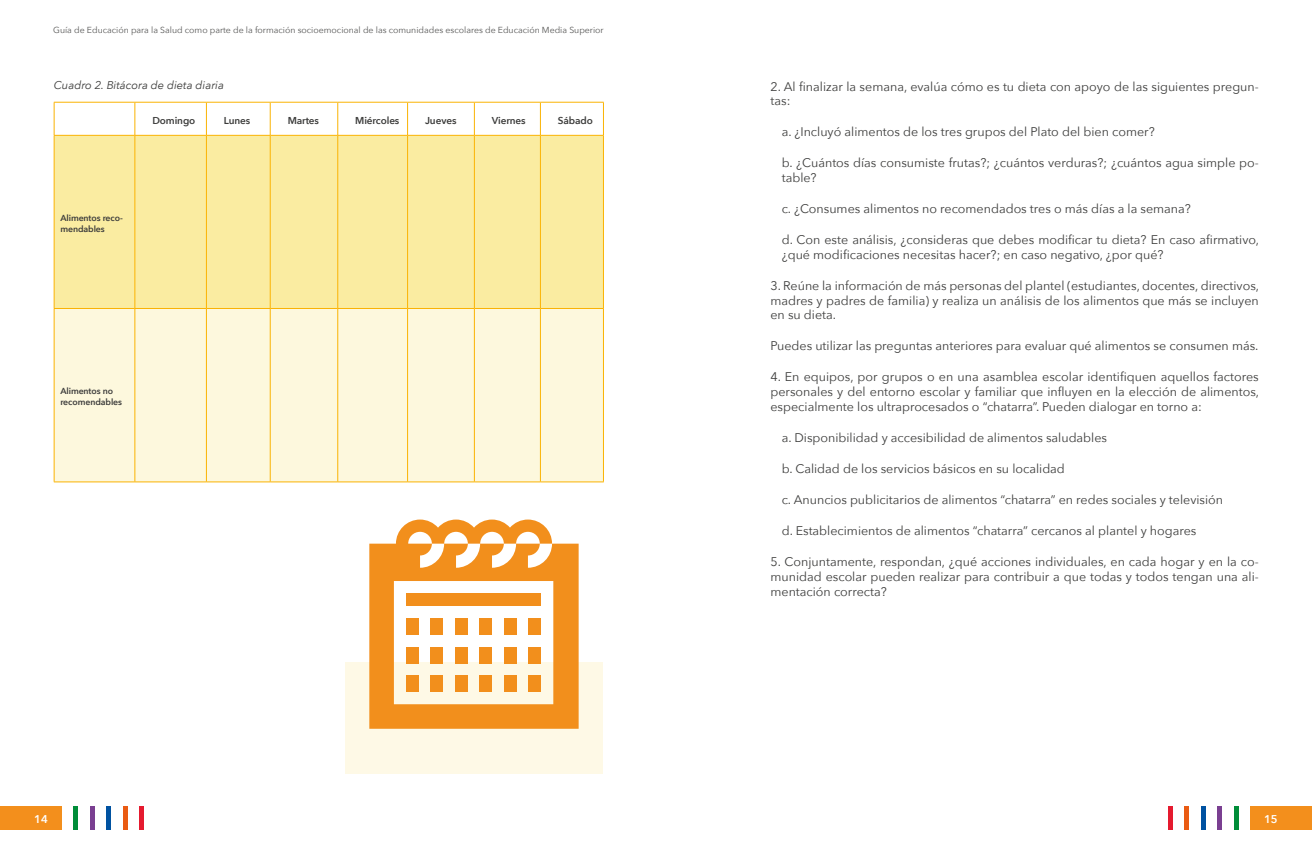
<style>
.page{position:relative;width:1312px;height:851px;background:#fff}
.page>*{position:absolute;margin:0;border:0;box-sizing:border-box;transform-origin:0 0}
.t1{font:12.5px/14.8px "Avenir Next";color:#3c3c3b}
.t2{font:italic 11.25px "Avenir Next";color:#3c3c3b}
.t3{font:600 11.25px "Avenir Next";color:#fff}
.t4{font:600 10px "Avenir Next";letter-spacing:-.01em;color:#3c3c3b}
.t5{font:8.75px "Avenir Next";color:#575756}
.t6{font:600 8.75px/10.5px "Avenir Next";letter-spacing:-.01em;color:#3c3c3b}
</style>
<div class="page">
<div style="left:0;top:806px;width:62px;height:24px;background:#f38f1c"></div>
<div style="left:139px;top:806px;width:5px;height:24px;background:#e51a2f"></div>
<hr style="left:123px;top:806px;width:4px;height:24px;background:#ea5b13">
<div style="left:106px;top:806px;width:5px;height:24px;background:#0052a1"></div>
<hr style="left:90px;top:806px;width:4px;height:24px;background:#7a3f91">
<hr style="left:74px;top:806px;width:4px;height:24px;background:#008d39">
<div style="left:1250px;top:806px;width:61px;height:24px;background:#f38f1c"></div>
<div style="left:1167px;top:806px;width:5px;height:24px;background:#e51a2f"></div>
<hr style="left:1184px;top:806px;width:4px;height:24px;background:#ea5b13">
<div style="left:1200px;top:806px;width:5px;height:24px;background:#0052a1"></div>
<hr style="left:1217px;top:806px;width:4px;height:24px;background:#7a3f91">
<div style="left:1233px;top:806px;width:5px;height:24px;background:#008d39"></div>
<svg style="left:55px;top:103px;width:548px;height:32px"></svg>
<div style="left:55px;top:136px;width:548px;height:172px;background:#faeca1"></div>
<div style="left:55px;top:309px;width:548px;height:172px;background:#fdf8dd"></div>
<hr style="left:54px;top:102px;width:81px;height:1px;background:#fab303">
<hr style="left:135px;top:102px;width:71px;height:1px;background:#fab303">
<hr style="left:206px;top:102px;width:64px;height:1px;background:#fab303">
<hr style="left:270px;top:102px;width:68px;height:1px;background:#fab303">
<hr style="left:338px;top:102px;width:69px;height:1px;background:#fab303">
<hr style="left:407px;top:102px;width:67px;height:1px;background:#fab303">
<hr style="left:474px;top:102px;width:66px;height:1px;background:#fab303">
<hr style="left:540px;top:102px;width:63px;height:1px;background:#fab303">
<hr style="left:54px;top:135px;width:81px;height:1px;background:#fab303">
<hr style="left:135px;top:135px;width:71px;height:1px;background:#fab303">
<hr style="left:206px;top:135px;width:64px;height:1px;background:#fab303">
<hr style="left:270px;top:135px;width:68px;height:1px;background:#fab303">
<hr style="left:338px;top:135px;width:69px;height:1px;background:#fab303">
<hr style="left:407px;top:135px;width:67px;height:1px;background:#fab303">
<hr style="left:474px;top:135px;width:66px;height:1px;background:#fab303">
<hr style="left:540px;top:135px;width:63px;height:1px;background:#fab303">
<hr style="left:54px;top:102px;width:1px;height:33px;background:#fab303">
<hr style="left:134px;top:102px;width:1px;height:33px;background:#fab303">
<hr style="left:206px;top:102px;width:1px;height:33px;background:#fab303">
<hr style="left:270px;top:102px;width:1px;height:33px;background:#fab303">
<hr style="left:337px;top:102px;width:1px;height:33px;background:#fab303">
<hr style="left:407px;top:102px;width:1px;height:33px;background:#fab303">
<hr style="left:474px;top:102px;width:1px;height:33px;background:#fab303">
<hr style="left:540px;top:102px;width:1px;height:33px;background:#fab303">
<hr style="left:603px;top:102px;width:1px;height:33px;background:#fab303">
<hr style="left:54px;top:136px;width:1px;height:172px;background:#fab303">
<hr style="left:134px;top:136px;width:1px;height:172px;background:#fab303">
<hr style="left:206px;top:136px;width:1px;height:172px;background:#fab303">
<hr style="left:270px;top:136px;width:1px;height:172px;background:#fab303">
<hr style="left:337px;top:136px;width:1px;height:172px;background:#fab303">
<hr style="left:407px;top:136px;width:1px;height:172px;background:#fab303">
<hr style="left:474px;top:136px;width:1px;height:172px;background:#fab303">
<hr style="left:540px;top:136px;width:1px;height:172px;background:#fab303">
<hr style="left:603px;top:136px;width:1px;height:172px;background:#fab303">
<hr style="left:54px;top:308px;width:81px;height:1px;background:#fab303">
<hr style="left:54px;top:309px;width:1px;height:172px;background:#fab303">
<hr style="left:135px;top:308px;width:71px;height:1px;background:#fab303">
<hr style="left:134px;top:309px;width:1px;height:172px;background:#fab303">
<hr style="left:206px;top:308px;width:64px;height:1px;background:#fab303">
<hr style="left:206px;top:309px;width:1px;height:172px;background:#fab303">
<hr style="left:270px;top:308px;width:68px;height:1px;background:#fab303">
<hr style="left:270px;top:309px;width:1px;height:172px;background:#fab303">
<hr style="left:338px;top:308px;width:69px;height:1px;background:#fab303">
<hr style="left:337px;top:309px;width:1px;height:172px;background:#fab303">
<hr style="left:407px;top:308px;width:67px;height:1px;background:#fab303">
<hr style="left:407px;top:309px;width:1px;height:172px;background:#fab303">
<hr style="left:474px;top:308px;width:66px;height:1px;background:#fab303">
<hr style="left:474px;top:309px;width:1px;height:172px;background:#fab303">
<hr style="left:540px;top:308px;width:63px;height:1px;background:#fab303">
<hr style="left:540px;top:309px;width:1px;height:172px;background:#fab303">
<hr style="left:603px;top:309px;width:1px;height:172px;background:#fab303">
<hr style="left:54px;top:481px;width:81px;height:1px;background:#fab303">
<hr style="left:135px;top:481px;width:71px;height:1px;background:#fab303">
<hr style="left:206px;top:481px;width:64px;height:1px;background:#fab303">
<hr style="left:270px;top:481px;width:68px;height:1px;background:#fab303">
<hr style="left:338px;top:481px;width:69px;height:1px;background:#fab303">
<hr style="left:407px;top:481px;width:67px;height:1px;background:#fab303">
<hr style="left:474px;top:481px;width:66px;height:1px;background:#fab303">
<hr style="left:540px;top:481px;width:63px;height:1px;background:#fab303">
<div style="left:345px;top:662px;width:257px;height:112px;background:#fef9e6"></div>
<svg style="left:369px;top:519px;width:209px;height:209px"></svg>
<p class="t5" style="left:53px;top:23px;width:552px">Guía de Educación para la Salud como parte de la formación socioemocional de las comunidades escolares de Educación Media Superior</p>
<p class="t2" style="left:54px;top:76px;width:172px">Cuadro 2. Bitácora de dieta diaria</p>
<p class="t4" style="left:152px;top:112px;width:44px">Domingo</p>
<p class="t4" style="left:224px;top:112px;width:28px">Lunes</p>
<p class="t4" style="left:288px;top:112px;width:33px">Martes</p>
<p class="t4" style="left:355px;top:112px;width:46px">Miércoles</p>
<p class="t4" style="left:425px;top:112px;width:33px">Jueves</p>
<p class="t4" style="left:492px;top:112px;width:35px">Viernes</p>
<p class="t4" style="left:558px;top:112px;width:37px">Sábado</p>
<p class="t6" style="left:60px;top:212px;width:64px">Alimentos reco&shy;mendables</p>
<p class="t6" style="left:60px;top:386px;width:63px">Alimentos no recomendables</p>
<p class="t1" style="left:770px;top:78px;width:489px">2. Al finalizar la semana, evalúa cómo es tu dieta con apoyo de las siguientes pregun&shy;tas:</p>
<p class="t1" style="left:781px;top:124px;width:374px">a. ¿Incluyó alimentos de los tres grupos del Plato del bien comer?</p>
<p class="t1" style="left:781px;top:155px;width:478px">b. ¿Cuántos días consumiste frutas?; ¿cuántos verduras?; ¿cuántos agua simple po&shy;table?</p>
<p class="t1" style="left:781px;top:201px;width:410px">c. ¿Consumes alimentos no recomendados tres o más días a la semana?</p>
<p class="t1" style="left:781px;top:232px;width:479px">d. Con este análisis, ¿consideras que debes modificar tu dieta? En caso afirmativo, ¿qué modificaciones necesitas hacer?; en caso negativo, ¿por qué?</p>
<p class="t1" style="left:770px;top:277px;width:490px;text-align:justify">3. Reúne la información de más personas del plantel (estudiantes, docentes, directivos, madres y padres de familia) y realiza un análisis de los alimentos que más se incluyen en su dieta.</p>
<p class="t1" style="left:770px;top:338px;width:489px">Puedes utilizar las preguntas anteriores para evaluar qué alimentos se consumen más.</p>
<p class="t1" style="left:770px;top:369px;width:490px;text-align:justify">4. En equipos, por grupos o en una asamblea escolar identifiquen aquellos factores personales y del entorno escolar y familiar que influyen en la elección de alimentos, especialmente los ultraprocesados o “chatarra”. Pueden dialogar en torno a:</p>
<p class="t1" style="left:781px;top:429px;width:327px">a. Disponibilidad y accesibilidad de alimentos saludables</p>
<p class="t1" style="left:781px;top:460px;width:285px">b. Calidad de los servicios básicos en su localidad</p>
<p class="t1" style="left:781px;top:491px;width:443px">c. Anuncios publicitarios de alimentos “chatarra” en redes sociales y televisión</p>
<p class="t1" style="left:781px;top:522px;width:416px">d. Establecimientos de alimentos “chatarra” cercanos al plantel y hogares</p>
<p class="t1" style="left:770px;top:553px;width:489px;text-align:justify">5. Conjuntamente, respondan, ¿qué acciones individuales, en cada hogar y en la co&shy;munidad escolar pueden realizar para contribuir a que todas y todos tengan una ali&shy;mentación correcta?</p>
<p class="t3" style="left:34px;top:809px;width:15px">14</p>
<p class="t3" style="left:1263px;top:809px;width:15px">15</p>
</div>
